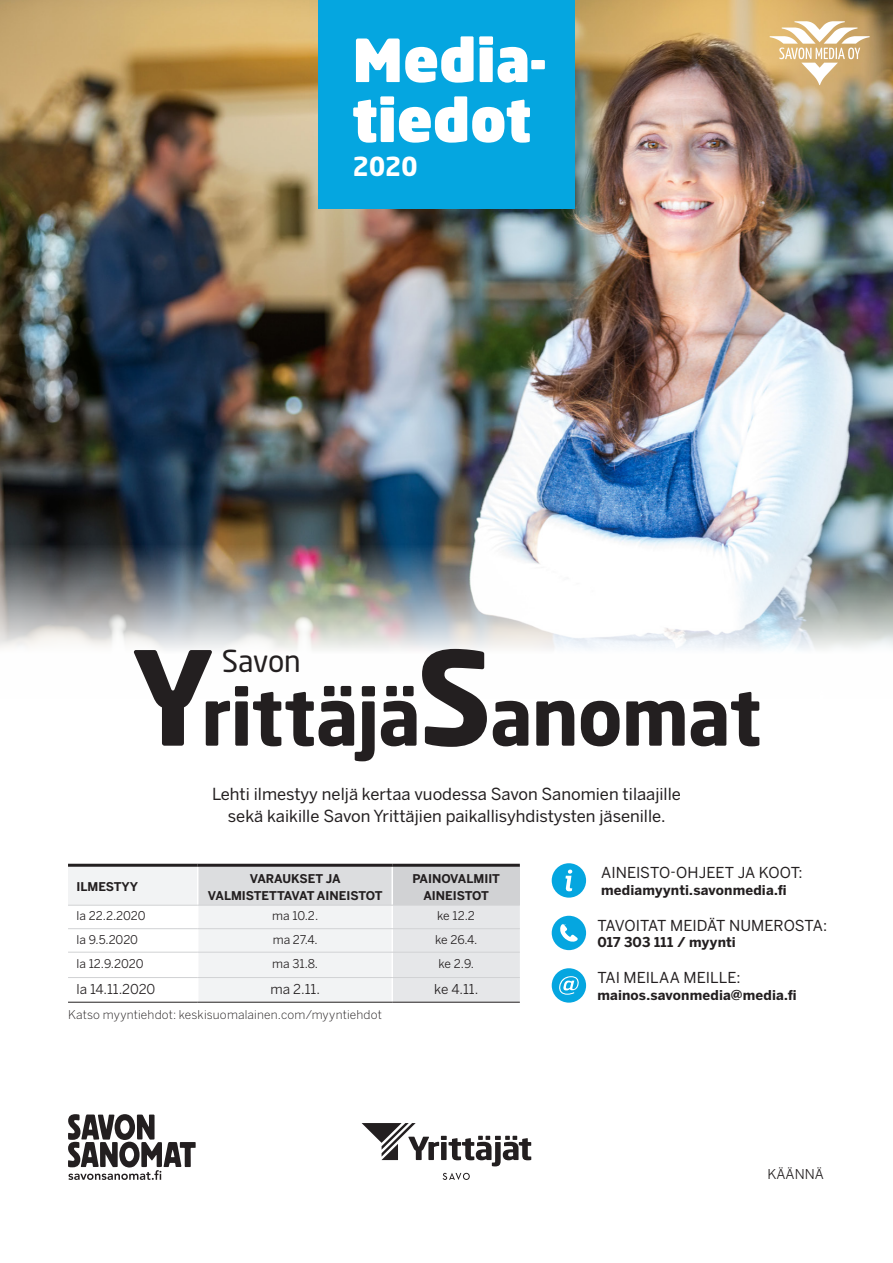
<style>
.page{position:relative;width:893px;height:1263px;background:#fff}
.page>*{position:absolute;margin:0;border:0;box-sizing:border-box;transform-origin:0 0}
.t1{font:700 77.25px "Neo Sans W1 G";letter-spacing:-.02em;color:#231f20}
.t2{font:900 58.65px "Neo Sans Std";color:#fff}
.t3{font:29.85px "Neo Sans W1 G";letter-spacing:-.015em;color:#231f20}
.t4{font:700 25.95px "Neo Sans Std";color:#fff}
.t5{font:16.5px/22.5px "Benton Sans";color:#231f20;text-align:center}
.t6{font:15px "Benton Sans";color:#231f20}
.t7{font:700 13.5px "Benton Sans";letter-spacing:.01em;color:#231f20}
.LEIPÄ{font:13.5px "Benton Sans";color:#231f20}
.LEIPÄ-2{font:12px "Benton Sans";letter-spacing:-.01em;color:#231f20}
.LEIPÄ-3{font:700 12px/16.5px "Benton Sans";color:#231f20;text-align:center}
.t8{font:300 12px "Benton Sans";letter-spacing:.015em;color:#231f20}
.s1{font-size:128.7px}
</style>
<div class="page">
<img style="left:0;top:0;width:893px;height:650px">
<div style="left:552px;top:863px;width:34px;height:35px;background:#05a6e0;border-radius:50%"></div>
<svg style="left:565px;top:869px;width:7px;height:22px"></svg>
<div style="left:552px;top:916px;width:34px;height:34px;background:#05a6e0;border-radius:50%"></div>
<svg style="left:560px;top:924px;width:18px;height:18px"></svg>
<div style="left:552px;top:968px;width:34px;height:35px;background:#05a6e0;border-radius:50%"></div>
<svg style="left:559px;top:976px;width:20px;height:19px"></svg>
<div style="left:318px;top:0;width:257px;height:208px;background:#05a6e0"></div>
<svg style="left:770px;top:21px;width:100px;height:64px"></svg>
<svg style="left:68px;top:867px;width:452px;height:135px"></svg>
<hr style="left:391px;top:978px;width:2px;height:24px;background:#fff">
<hr style="left:68px;top:864px;width:130px;height:3px;background:#231f20">
<hr style="left:198px;top:864px;width:194px;height:3px;background:#231f20">
<hr style="left:392px;top:864px;width:128px;height:3px;background:#231f20">
<hr style="left:68px;top:1002px;width:130px;height:1px;background:#231f20">
<hr style="left:198px;top:1002px;width:194px;height:1px;background:#231f20">
<hr style="left:392px;top:1002px;width:128px;height:1px;background:#231f20">
<hr style="left:68px;top:905px;width:130px;height:1px;background:#d1d2d4">
<hr style="left:198px;top:905px;width:194px;height:1px;background:#d1d2d4">
<hr style="left:392px;top:905px;width:128px;height:1px;background:#d1d2d4">
<hr style="left:68px;top:928px;width:130px;height:1px;background:#d1d2d4">
<hr style="left:198px;top:928px;width:194px;height:1px;background:#d1d2d4">
<hr style="left:392px;top:928px;width:128px;height:1px;background:#d1d2d4">
<hr style="left:68px;top:952px;width:130px;height:1px;background:#d1d2d4">
<hr style="left:198px;top:952px;width:194px;height:1px;background:#d1d2d4">
<hr style="left:392px;top:952px;width:128px;height:1px;background:#d1d2d4">
<hr style="left:68px;top:977px;width:130px;height:1px;background:#d1d2d4">
<hr style="left:198px;top:977px;width:194px;height:1px;background:#d1d2d4">
<hr style="left:392px;top:977px;width:128px;height:1px;background:#d1d2d4">
<svg style="left:68px;top:1114px;width:128px;height:66px"></svg>
<svg style="left:362px;top:1123px;width:169px;height:43px"></svg>
<svg style="left:443px;top:1173px;width:27px;height:7px"></svg>
<p class="t2" style="left:352px;top:21px;width:195px">Media-</p>
<p class="t2" style="left:352px;top:81px;width:180px">tiedot</p>
<p class="t4" style="left:352px;top:149px;width:67px">2020</p>
<p class="t1" style="left:131px;top:667px;width:632px"><span class="s1">Y</span>rittäjä<span class="s1">S</span>anomat</p>
<p class="t3" style="left:222px;top:642px;width:81px">Savon</p>
<p class="t5" style="left:212px;top:782px;width:470px">Lehti ilmestyy neljä kertaa vuodessa Savon Sanomien tilaajille sekä kaikille Savon Yrittäjien paikallisyhdistysten jäsenille.</p>
<p class="LEIPÄ-3" style="left:77px;top:879px;width:63px">ILMESTYY</p>
<p class="LEIPÄ-3" style="left:208px;top:871px;width:176px">VARAUKSET JA<br>VALMISTETTAVAT AINEISTOT</p>
<p class="LEIPÄ-3" style="left:412px;top:871px;width:89px">PAINOVALMIIT<br>AINEISTOT</p>
<p class="LEIPÄ-2" style="left:77px;top:909px;width:71px">la 22.2.2020</p>
<p class="LEIPÄ-2" style="left:272px;top:909px;width:48px">ma 10.2.</p>
<p class="LEIPÄ-2" style="left:437px;top:909px;width:39px">ke 12.2</p>
<p class="LEIPÄ-2" style="left:77px;top:932px;width:63px">la 9.5.2020</p>
<p class="LEIPÄ-2" style="left:273px;top:932px;width:46px">ma 27.4.</p>
<p class="LEIPÄ-2" style="left:435px;top:932px;width:44px">ke 26.4.</p>
<p class="LEIPÄ-2" style="left:77px;top:956px;width:69px">la 12.9.2020</p>
<p class="LEIPÄ-2" style="left:272px;top:956px;width:47px">ma 31.8.</p>
<p class="LEIPÄ-2" style="left:438px;top:956px;width:37px">ke 2.9.</p>
<p class="LEIPÄ" style="left:77px;top:981px;width:80px">la 14.11.2020</p>
<p class="LEIPÄ" style="left:270px;top:981px;width:51px">ma 2.11.</p>
<p class="LEIPÄ" style="left:434px;top:981px;width:46px">ke 4.11.</p>
<p class="t8" style="left:68px;top:1007px;width:315px">Katso myyntiehdot: keskisuomalainen.com/myyntiehdot</p>
<p class="t6" style="left:601px;top:863px;width:203px">AINEISTO-OHJEET JA KOOT:</p>
<p class="t7" style="left:601px;top:881px;width:187px">mediamyynti.savonmedia.fi</p>
<p class="t6" style="left:597px;top:916px;width:231px">TAVOITAT MEIDÄT NUMEROSTA:</p>
<p class="t7" style="left:597px;top:934px;width:140px">017 303 111 / myynti</p>
<p class="t6" style="left:597px;top:968px;width:145px">TAI MEILAA MEILLE:</p>
<p class="t7" style="left:597px;top:986px;width:201px">mainos.savonmedia@media.fi</p>
<p class="LEIPÄ" style="left:767px;top:1166px;width:58px">KÄÄNNÄ</p>
</div>
